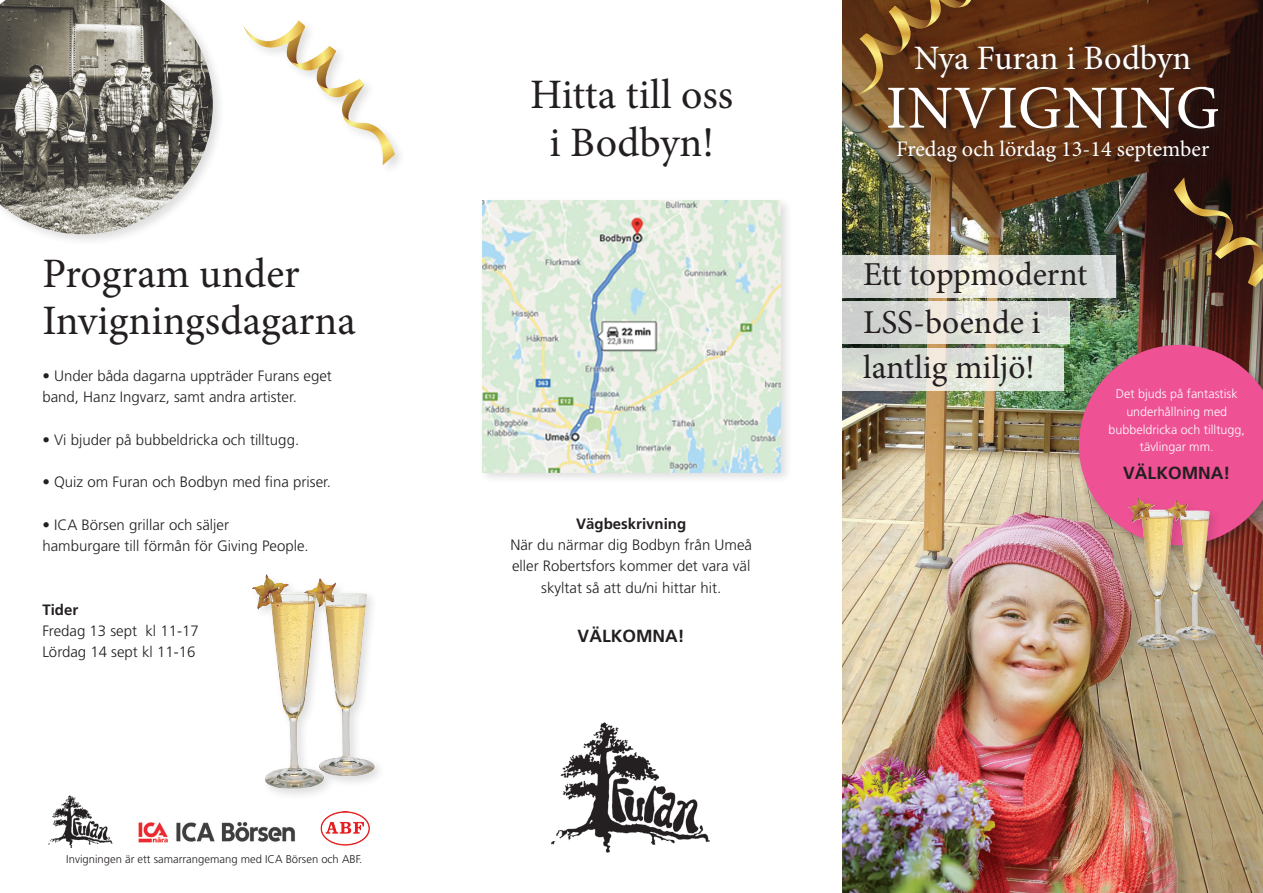
<style>
.page{position:relative;width:1263px;height:893px;background:#fff}
.page>*{position:absolute;margin:0;border:0;box-sizing:border-box;transform-origin:0 0}
.t1{font:61.2px "Minion Pro";letter-spacing:.01em;color:#fff}
.t2{font:41.85px "Minion Pro";color:#231f20}
.t3{font:34.2px "Minion Pro";color:#fff}
.t4{font:33.45px "Minion Pro";color:#231f20}
.t5{font:22.2px "Minion Pro";color:#fff}
.t6{font:700 17.55px "Frutiger";color:#231f20}
.t7{font:300 15px/21.1px "Frutiger";color:#231f20}
.t8{font:700 15px "Frutiger";color:#231f20}
.t9{font:300 12.45px/17.7px "Frutiger";color:#fff;text-align:center}
.t10{font:300 11.25px "Frutiger";color:#231f20}
</style>
<div class="page">
<img style="left:842px;top:0;width:421px;height:893px">
<img style="left:551px;top:722px;width:159px;height:131px">
<img style="left:48px;top:795px;width:64px;height:52px">
<div style="left:478px;top:197px;width:315px;height:287px;background:#231f20;opacity:.15"></div>
<img style="left:482px;top:201px;width:299px;height:271px">
<svg style="left:842px;top:255px;width:273px;height:42px;fill:#d7d9d4"></svg>
<svg style="left:842px;top:301px;width:227px;height:43px"></svg>
<svg style="left:842px;top:348px;width:221px;height:43px"></svg>
<svg style="left:243px;top:20px;width:152px;height:145px"></svg>
<img style="left:252px;top:574px;width:124px;height:216px">
<div style="left:0;top:0;width:225px;height:246px;background:#231f20;opacity:.15"></div>
<img style="left:0;top:0;width:213px;height:234px">
<img style="left:320px;top:812px;width:50px;height:34px">
<img style="left:138px;top:822px;width:157px;height:21px">
<div style="left:856px;top:0;width:169px;height:106px;background:#231f20;opacity:.15"></div>
<svg style="left:858px;top:0;width:113px;height:95px"></svg>
<div style="left:1075px;top:341px;width:188px;height:216px;background:#231f20;opacity:.35"></div>
<svg style="left:1079px;top:345px;width:184px;height:200px"></svg>
<div style="left:1126px;top:494px;width:101px;height:168px;background:#231f20;opacity:.15"></div>
<img style="left:1128px;top:497px;width:88px;height:153px">
<div style="left:912px;top:41px;width:289px;height:48px;background:#231f20;opacity:.95"></div>
<div style="left:885px;top:83px;width:344px;height:91px;background:#231f20;opacity:.75"></div>
<div style="left:1171px;top:175px;width:92px;height:144px;background:#231f20;opacity:.15"></div>
<svg style="left:1174px;top:177px;width:89px;height:110px"></svg>
<div style="left:841px;top:508px;width:354px;height:385px;background:#231f20;opacity:.2"></div>
<img style="left:842px;top:513px;width:335px;height:380px">
<p class="t2" style="left:42px;top:245px;width:259px">Program under</p>
<p class="t2" style="left:42px;top:293px;width:315px">Invigningsdagarna</p>
<p class="t7" style="left:42px;top:366px;width:291px">• Under båda dagarna uppträder Furans eget band, Hanz Ingvarz, samt andra artister.</p>
<p class="t7" style="left:42px;top:429px;width:258px">• Vi bjuder på bubbeldricka och tilltugg.</p>
<p class="t7" style="left:42px;top:472px;width:290px">• Quiz om Furan och Bodbyn med fina priser.</p>
<p class="t7" style="left:42px;top:514px;width:188px">• ICA Börsen grillar och säljer</p>
<p class="t7" style="left:42px;top:535px;width:268px">hamburgare till förmån för Giving People.</p>
<p class="t8" style="left:42px;top:601px;width:37px">Tider</p>
<p class="t7" style="left:42px;top:620px;width:158px">Fredag 13 sept kl 11-17</p>
<p class="t7" style="left:42px;top:641px;width:155px">Lördag 14 sept kl 11-16</p>
<p class="t10" style="left:66px;top:853px;width:298px">Invigningen är ett samarrangemang med ICA Börsen och ABF.</p>
<p class="t2" style="left:530px;top:67px;width:204px">Hitta till oss</p>
<p class="t2" style="left:549px;top:114px;width:166px">i Bodbyn!</p>
<p class="t8" style="left:576px;top:515px;width:112px">Vägbeskrivning</p>
<p class="t7" style="left:510px;top:535px;width:243px">När du närmar dig Bodbyn från Umeå</p>
<p class="t7" style="left:512px;top:556px;width:240px">eller Robertsfors kommer det vara väl</p>
<p class="t7" style="left:541px;top:577px;width:181px">skyltat så att du/ni hittar hit.</p>
<p class="t6" style="left:578px;top:625px;width:109px">VÄLKOMNA!</p>
<p class="t3" style="left:914px;top:35px;width:279px">Nya Furan i Bodbyn</p>
<p class="t1" style="left:886px;top:67px;width:335px">INVIGNING</p>
<p class="t5" style="left:896px;top:134px;width:315px">Fredag och lördag 13-14 september</p>
<p class="t4" style="left:863px;top:252px;width:226px">Ett toppmodernt</p>
<p class="t4" style="left:863px;top:300px;width:179px">LSS-boende i</p>
<p class="t4" style="left:863px;top:345px;width:173px">lantlig miljö!</p>
<p class="t9" style="left:1116px;top:385px;width:123px">Det bjuds på fantastisk underhållning med</p>
<p class="t9" style="left:1108px;top:421px;width:138px">bubbeldricka och tilltugg, tävlingar mm.</p>
<p class="t6" style="left:1123px;top:462px;width:109px">VÄLKOMNA!</p>
</div>
